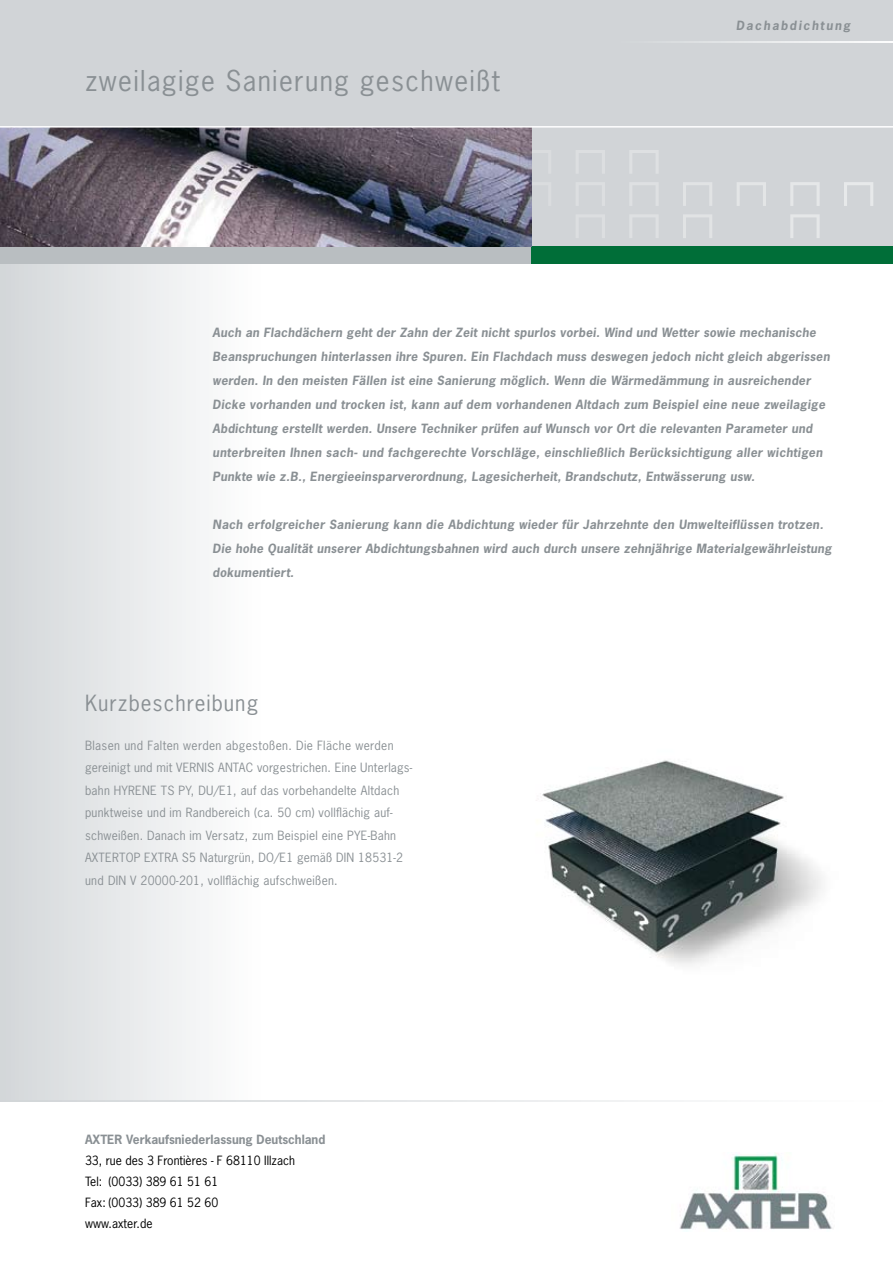
<style>
.page{position:relative;width:893px;height:1263px;background:#fff}
.page>*{position:absolute;margin:0;border:0;box-sizing:border-box;transform-origin:0 0}
.t1{font:27px "News Gothic";letter-spacing:.05em;color:#8a9094}
.t2{font:21px "News Gothic";letter-spacing:.05em;color:#8a9094}
.t3{font:italic 700 12px/24px "News Gothic";letter-spacing:.02em;color:#8a9094}
.t4{font:12px/22.5px "News Gothic";letter-spacing:.02em;color:#8a9094}
.t5{font:12px/21px "News Gothic";color:#000}
.t6{font:700 12px "News Gothic";color:#8a9094}
.t7{font:italic 700 12px "News Gothic";letter-spacing:.15em;color:#8a9094}
</style>
<div class="page">
<div style="left:0;top:255px;width:264px;height:846px;background:linear-gradient(to right,#d3d7d9,#fff)"></div>
<div style="left:0;top:0;width:893px;height:247px;background:#d1d4d7"></div>
<img style="left:679px;top:1153px;width:154px;height:77px">
<img style="left:536px;top:760px;width:286px;height:205px">
<svg style="left:0;top:1100px;width:684px;height:1px"></svg>
<svg style="left:684px;top:41px;width:209px;height:2px"></svg>
<div style="left:0;top:247px;width:531px;height:17px;background:#b9bec1"></div>
<div style="left:531px;top:247px;width:362px;height:17px;background:#006e38"></div>
<svg style="left:630px;top:150px;width:28px;height:23px"></svg>
<svg style="left:576px;top:150px;width:29px;height:23px"></svg>
<svg style="left:531px;top:150px;width:1px;height:24px"></svg>
<svg style="left:844px;top:182px;width:29px;height:24px"></svg>
<svg style="left:790px;top:182px;width:30px;height:24px"></svg>
<svg style="left:737px;top:182px;width:29px;height:24px"></svg>
<svg style="left:683px;top:182px;width:29px;height:24px"></svg>
<svg style="left:630px;top:182px;width:28px;height:24px"></svg>
<svg style="left:576px;top:183px;width:29px;height:22px"></svg>
<svg style="left:531px;top:182px;width:1px;height:24px"></svg>
<svg style="left:790px;top:214px;width:30px;height:24px"></svg>
<svg style="left:683px;top:215px;width:29px;height:23px"></svg>
<svg style="left:630px;top:215px;width:28px;height:23px"></svg>
<svg style="left:576px;top:215px;width:29px;height:23px"></svg>
<img style="left:0;top:128px;width:531px;height:119px">
<hr style="left:0;top:126px;width:893px;height:2px;background:#fff">
<h1 class="t1" style="left:85px;top:64px;width:416px">zweilagige Sanierung geschweißt</h1>
<p class="t7" style="left:736px;top:17px;width:116px">Dachabdichtung</p>
<p class="t3" style="left:213px;top:320px;width:619px">Auch an Flachdächern geht der Zahn der Zeit nicht spurlos vorbei. Wind und Wetter sowie mechanische Beanspruchungen hinterlassen ihre Spuren. Ein Flachdach muss deswegen jedoch nicht gleich abgerissen werden. In den meisten Fällen ist eine Sanierung möglich. Wenn die Wärmedämmung in ausreichender Dicke vorhanden und trocken ist, kann auf dem vorhandenen Altdach zum Beispiel eine neue zweilagige Abdichtung erstellt werden. Unsere Techniker prüfen auf Wunsch vor Ort die relevanten Parameter und unterbreiten Ihnen sach- und fachgerechte Vorschläge, einschließlich Berücksichtigung aller wichtigen Punkte wie z.B., Energieeinsparverordnung, Lagesicherheit, Brandschutz, Entwässerung usw.</p>
<p class="t3" style="left:213px;top:512px;width:621px">Nach erfolgreicher Sanierung kann die Abdichtung wieder für Jahrzehnte den Umwelteiflüssen trotzen.<br>Die hohe Qualität unserer Abdichtungsbahnen wird auch durch unsere zehnjährige Materialgewährleistung dokumentiert.</p>
<h2 class="t2" style="left:85px;top:689px;width:175px">Kurzbeschreibung</h2>
<p class="t4" style="left:85px;top:734px;width:329px">Blasen und Falten werden abgestoßen. Die Fläche werden gereinigt und mit VERNIS ANTAC vorgestrichen. Eine Unterlags&shy;bahn HYRENE TS PY, DU/E1, auf das vorbehandelte Altdach punktweise und im Randbereich (ca. 50 cm) vollflächig auf&shy;schweißen. Danach im Versatz, zum Beispiel eine PYE-Bahn AXTERTOP EXTRA S5 Naturgrün, DO/E1 gemäß DIN 18531-2 und DIN V 20000-201, vollflächig aufschweißen.</p>
<p class="t6" style="left:85px;top:1132px;width:242px">AXTER Verkaufsniederlassung Deutschland</p>
<p class="t5" style="left:85px;top:1150px;width:212px">33, rue des 3 Frontières - F 68110 Illzach<br>Tel: (0033) 389 61 51 61<br>Fax: (0033) 389 61 52 60<br>www.axter.de</p>
</div>
